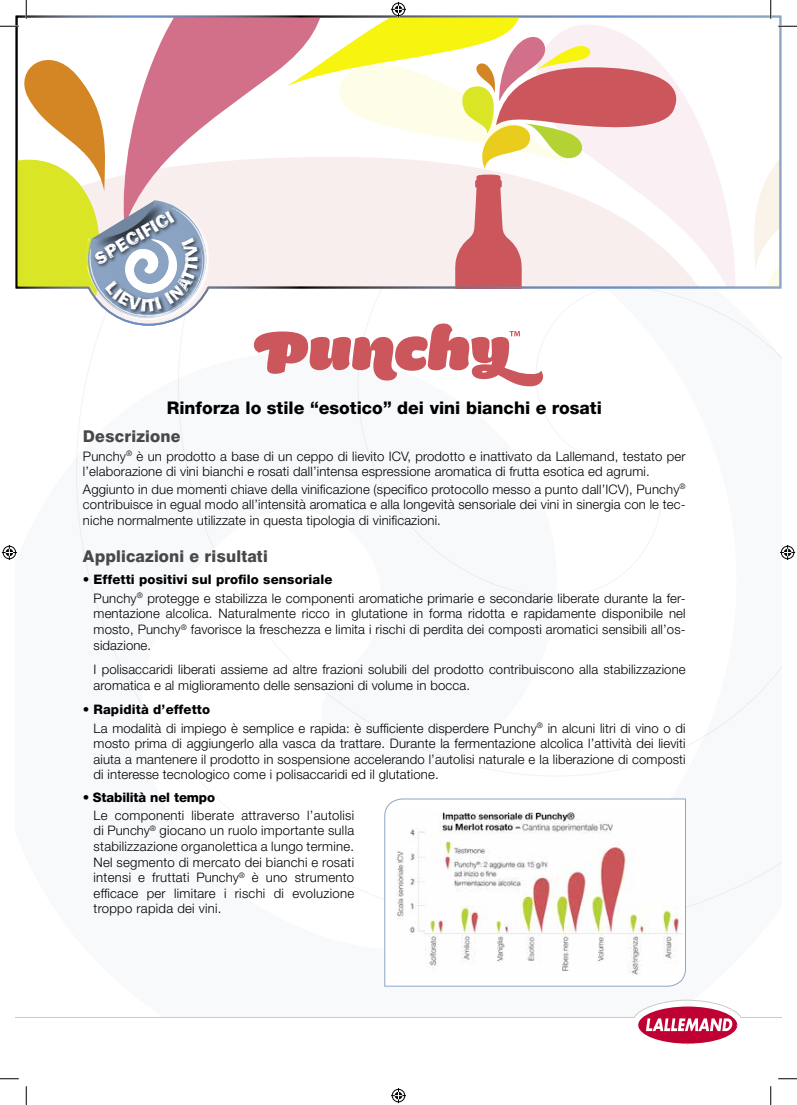
<style>
.page{position:relative;width:797px;height:1105px;background:#fff}
.page>*{position:absolute;margin:0;border:0;box-sizing:border-box;transform-origin:0 0}
.t1{font:18.75px "Frankie";color:#fff}
.t2{font:800 17.5px "Helvetica Neue LT Std";color:#000}
.t3{font:800 16.25px "Swiss 721 BT";letter-spacing:.01em;color:#484848}
.t4{font:300 13.12px/15.6px "Helvetica Neue LT Std";letter-spacing:.01em;color:#000}
.s1{font-weight:800}
</style>
<div class="page">
<svg style="left:16px;top:1000px;width:765px;height:89px"></svg>
<div style="left:638px;top:1006px;width:99px;height:37px;background:#be0033;border-radius:50%"></div>
<svg style="left:646px;top:1018px;width:91px;height:13px"></svg>
<svg style="left:16px;top:16px;width:765px;height:311px"></svg>
<svg style="left:232px;top:321px;width:311px;height:65px"></svg>
<svg style="left:384px;top:798px;width:302px;height:189px"></svg>
<img style="left:389px;top:811px;width:293px;height:164px">
<svg style="left:0;top:25px;width:19px;height:2px"></svg>
<svg style="left:778px;top:25px;width:19px;height:2px"></svg>
<svg style="left:0;top:1078px;width:19px;height:1px"></svg>
<svg style="left:778px;top:1078px;width:19px;height:1px"></svg>
<svg style="left:25px;top:0;width:2px;height:19px"></svg>
<svg style="left:25px;top:1086px;width:2px;height:19px"></svg>
<svg style="left:770px;top:0;width:1px;height:19px"></svg>
<svg style="left:770px;top:1086px;width:1px;height:19px"></svg>
<svg style="left:286px;top:2px;width:390px;height:167px"></svg>
<svg style="left:391px;top:1088px;width:15px;height:15px"></svg>
<svg style="left:2px;top:545px;width:15px;height:15px"></svg>
<svg style="left:780px;top:545px;width:15px;height:15px"></svg>
<svg style="left:17px;top:43px;width:192px;height:282px"></svg>
<h1 class="t1" style="left:90px;top:251px;width:90px;rotate:-31deg">SPECIFICI</h1>
<h1 class="t1" style="left:180px;top:262px;width:8px;rotate:-90deg">I</h1>
<h2 class="t2" style="left:167px;top:397px;width:436px">Rinforza lo stile “esotico” dei vini bianchi e rosati</h2>
<p class="t3" style="left:83px;top:426px;width:99px">Descrizione</p>
<p class="t4" style="left:83px;top:448px;width:604px">Punchy<sup>®</sup> è un prodotto a base di un ceppo di lievito ICV, prodotto e inattivato da Lallemand, testato per l’elaborazione di vini bianchi e rosati dall’intensa espressione aromatica di frutta esotica ed agrumi.</p>
<p class="t4" style="left:83px;top:481px;width:604px;text-align:justify">Aggiunto in due momenti chiave della vinificazione (specifico protocollo messo a punto dall’ICV), Punchy<sup>® </sup>contribuisce in egual modo all’intensità aromatica e alla longevità sensoriale dei vini in sinergia con le tec&shy;niche normalmente utilizzate in questa tipologia di vinificazioni.</p>
<p class="t3" style="left:83px;top:546px;width:186px">Applicazioni e risultati</p>
<p class="t4" style="left:94px;top:570px;width:593px;line-height:18.2px;text-indent:-11px">• <span class="s1">Effetti positivi sul profilo sensoriale<br></span>Punchy<sup>®</sup> protegge e stabilizza le componenti aromatiche primarie e secondarie liberate durante la fer-</p>
<p class="t4" style="left:94px;top:606px;width:593px;text-align:justify">mentazione alcolica. Naturalmente ricco in glutatione in forma ridotta e rapidamente disponibile nel mosto, Punchy<sup>®</sup> favorisce la freschezza e limita i rischi di perdita dei composti aromatici sensibili all’os&shy;sidazione.</p>
<p class="t4" style="left:94px;top:661px;width:593px">I polisaccaridi liberati assieme ad altre frazioni solubili del prodotto contribuiscono alla stabilizzazione aromatica e al miglioramento delle sensazioni di volume in bocca.</p>
<p class="t4" style="left:94px;top:700px;width:593px;line-height:18.2px;text-indent:-11px">• <span class="s1">Rapidità d’effetto<br></span>La modalità di impiego è semplice e rapida: è sufficiente disperdere Punchy<sup>®</sup> in alcuni litri di vino o di</p>
<p class="t4" style="left:94px;top:735px;width:593px;text-align:justify">mosto prima di aggiungerlo alla vasca da trattare. Durante la fermentazione alcolica l’attività dei lieviti aiuta a mantenere il prodotto in sospensione accelerando l’autolisi naturale e la liberazione di composti di interesse tecnologico come i polisaccaridi ed il glutatione.</p>
<p class="t4" style="left:94px;top:789px;width:262px;line-height:17.4px;text-indent:-11px">• <span class="s1">Stabilità nel tempo<br></span>Le componenti liberate attraverso l’autolisi</p>
<p class="t4" style="left:94px;top:822px;width:262px;text-align:justify">di Punchy<sup>®</sup> giocano un ruolo importante sulla stabilizzazione organolettica a lungo termine.<br>Nel segmento di mercato dei bianchi e rosati intensi e fruttati Punchy<sup>®</sup> è uno strumento efficace per limitare i rischi di evoluzione troppo rapida dei vini.</p>
</div>
